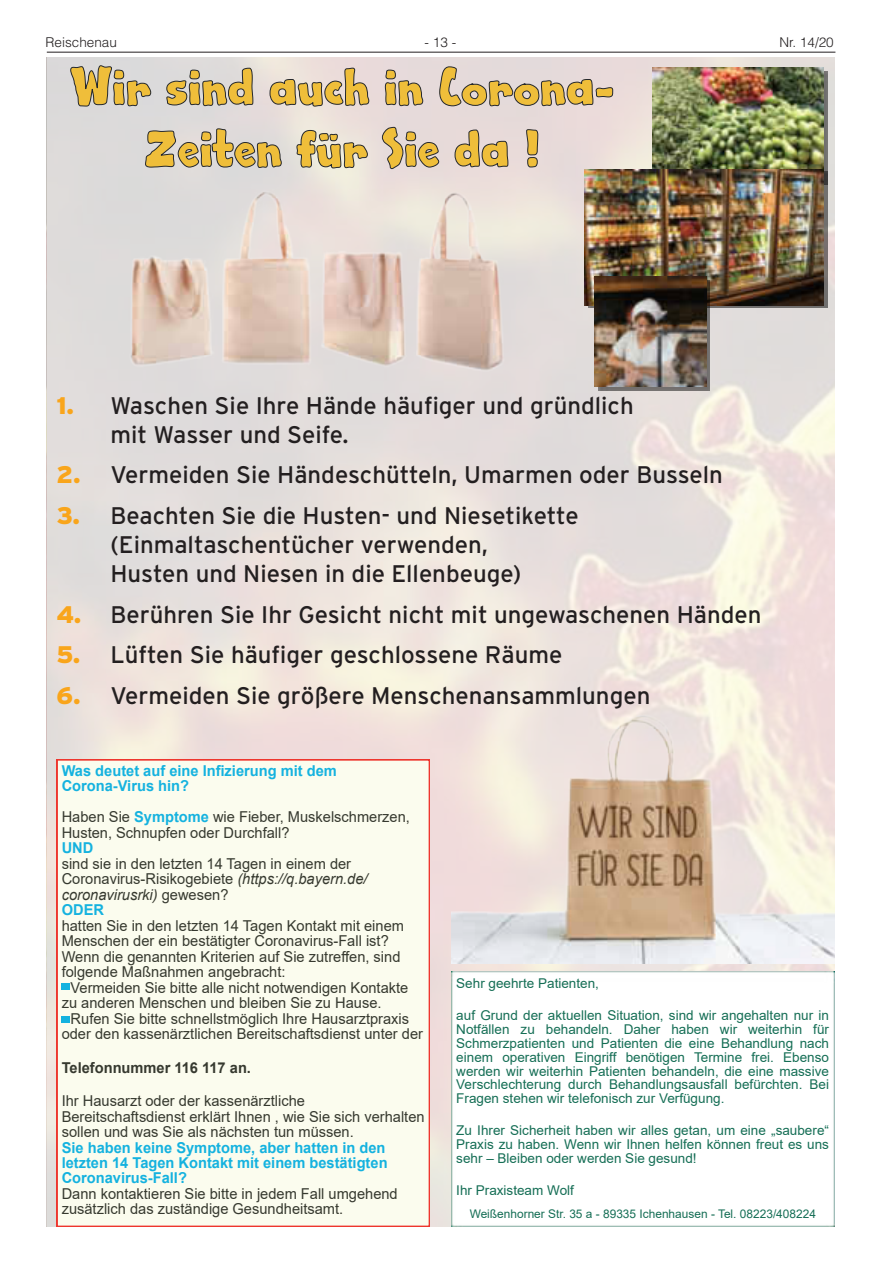
<style>
.page{position:relative;width:881px;height:1263px;background:#fff}
.page>*{position:absolute;margin:0;border:0;box-sizing:border-box;transform-origin:0 0}
.t1{font:54px/61.8px "Apple Boy BTN";color:#efbe3a;text-align:center}
.t2{font:24px/28.8px "Interstate";color:#231f20}
.t3{font:15px/15.5px "Arial";color:#25282c}
.t4{font:700 15px/15.5px "Arial";color:#00aeef}
.t5{font:700 15px "Arial";color:#25282c}
.t6{font:13.5px/14px "Arial";color:#156e55;text-align:justify}
.t7{font:300 13.5px "Helvetica LT";color:#231f20}
.t8{font:11.85px "Arial";color:#156e55}
.s1{font-weight:900;color:#f9a51b}
.s2{font-weight:700;color:#00aeef}
.s3{font-style:italic}
</style>
<div class="page">
<hr style="left:47px;top:52px;width:788px;height:1px;background:#231f20">
<img style="left:47px;top:57px;width:786px;height:1170px">
<svg style="left:384px;top:69px;width:39px;height:38px"></svg>
<svg style="left:438px;top:66px;width:175px;height:41px;background:#d3c8c9"></svg>
<svg style="left:70px;top:57px;width:299px;height:112px;background:#d4cfcd"></svg>
<svg style="left:381px;top:126px;width:58px;height:44px;background:#cec5c4"></svg>
<svg style="left:454px;top:129px;width:54px;height:39px;background:#d0c4c4"></svg>
<svg style="left:525px;top:129px;width:13px;height:39px"></svg>
<img style="left:822px;top:71px;width:4px;height:100px">
<img style="left:652px;top:67px;width:170px;height:103px">
<img style="left:588px;top:171px;width:238px;height:137px">
<img style="left:584px;top:170px;width:238px;height:135px">
<img style="left:598px;top:281px;width:111px;height:109px">
<img style="left:594px;top:277px;width:111px;height:109px">
<img style="left:451px;top:972px;width:382px;height:255px">
<img style="left:691px;top:1166px;width:137px;height:42px">
<div style="left:56px;top:759px;width:373px;height:468px;background:#fbfcee"></div>
<img style="left:451px;top:706px;width:382px;height:257px">
<img style="left:120px;top:188px;width:393px;height:188px">
<p class="t7" style="left:45px;top:34px;width:73px">Reischenau</p>
<p class="t7" style="left:424px;top:34px;width:33px">- 13 -</p>
<p class="t7" style="left:779px;top:34px;width:56px">Nr. 14/20</p>
<h1 class="t1" style="left:71px;top:56px;width:545px">Wir sind auch in Corona-<br>Zeiten für Sie da !</h1>
<h2 class="t2" style="left:110px;top:391px;width:524px;text-indent:-54px"><span class="s1">1.</span> Waschen Sie Ihre Hände häufiger und gründlich mit Wasser und Seife.</h2>
<h2 class="t2" style="left:56px;top:460px;width:667px"><span class="s1">2.</span> Vermeiden Sie Händeschütteln, Umarmen oder Busseln</h2>
<h2 class="t2" style="left:110px;top:501px;width:469px;text-indent:-54px"><span class="s1">3.</span> Beachten Sie die Husten- und Niesetikette (Einmaltaschentücher verwenden,<br>Husten und Niesen in die Ellenbeuge)</h2>
<h2 class="t2" style="left:56px;top:600px;width:706px"><span class="s1">4.</span> Berühren Sie Ihr Gesicht nicht mit ungewaschenen Händen</h2>
<h2 class="t2" style="left:56px;top:640px;width:507px"><span class="s1">5.</span> Lüften Sie häufiger geschlossene Räume</h2>
<h2 class="t2" style="left:56px;top:681px;width:595px"><span class="s1">6.</span> Vermeiden Sie größere Menschenansammlungen</h2>
<p class="t4" style="left:62px;top:763px;width:276px">Was deutet auf eine Infizierung mit dem<br>Corona-Virus hin?</p>
<p class="t3" style="left:62px;top:809px;width:349px">Haben Sie <span class="s2">Symptome</span> wie Fieber, Muskelschmerzen,<br>Husten, Schnupfen oder Durchfall?</p>
<p class="t4" style="left:62px;top:840px;width:33px">UND</p>
<p class="t3" style="left:62px;top:855px;width:307px">sind sie in den letzten 14 Tagen in einem der<br>Coronavirus-Risikogebiete <span class="s3">(https://q.bayern.de/ coronavirusrki)</span> gewesen?<br><span class="s2">ODER</span></p>
<p class="t3" style="left:62px;top:917px;width:344px">hatten Sie in den letzten 14 Tagen Kontakt mit einem Menschen der ein bestätigter Coronavirus-Fall ist?<br>Wenn die genannten Kriterien auf Sie zutreffen, sind folgende Maßnahmen angebracht:</p>
<p class="t3" style="left:62px;top:979px;width:348px">- Vermeiden Sie bitte alle nicht notwendigen Kontakte zu anderen Menschen und bleiben Sie zu Hause.</p>
<p class="t3" style="left:62px;top:1010px;width:362px">- Rufen Sie bitte schnellstmöglich Ihre Hausarztpraxis oder den kassenärztlichen Bereitschaftsdienst unter der</p>
<p class="t5" style="left:62px;top:1057px;width:191px">Telefonnummer 116 117 an.</p>
<p class="t3" style="left:62px;top:1093px;width:364px">Ihr Hausarzt oder der kassenärztliche<br>Bereitschaftsdienst erklärt Ihnen , wie Sie sich verhalten sollen und was Sie als nächsten tun müssen.</p>
<p class="t4" style="left:62px;top:1140px;width:327px">Sie haben keine Symptome, aber hatten in den letzten 14 Tagen Kontakt mit einem bestätigten<br>Coronavirus-Fall?</p>
<p class="t3" style="left:62px;top:1186px;width:337px">Dann kontaktieren Sie bitte in jedem Fall umgehend zusätzlich das zuständige Gesundheitsamt.</p>
<p class="t6" style="left:456px;top:976px;width:144px">Sehr geehrte Patienten,</p>
<p class="t6" style="left:456px;top:1008px;width:374px">auf Grund der aktuellen Situation, sind wir angehalten nur in Notfällen zu behandeln. Daher haben wir weiterhin für Schmerzpatienten und Patienten die eine Behandlung nach einem operativen Eingriff benötigen Termine frei. Ebenso werden wir weiterhin Patienten behandeln, die eine massive Verschlechterung durch Behandlungsausfall befürchten. Bei Fragen stehen wir telefonisch zur Verfügung.</p>
<p class="t6" style="left:456px;top:1123px;width:374px">Zu Ihrer Sicherheit haben wir alles getan, um eine „saubere“ Praxis zu haben. Wenn wir Ihnen helfen können freut es uns sehr – Bleiben oder werden Sie gesund!</p>
<p class="t6" style="left:456px;top:1183px;width:119px">Ihr Praxisteam Wolf</p>
<p class="t8" style="left:469px;top:1205px;width:348px">Weißenhorner Str. 35 a - 89335 Ichenhausen - Tel. 08223/408224</p>
</div>
